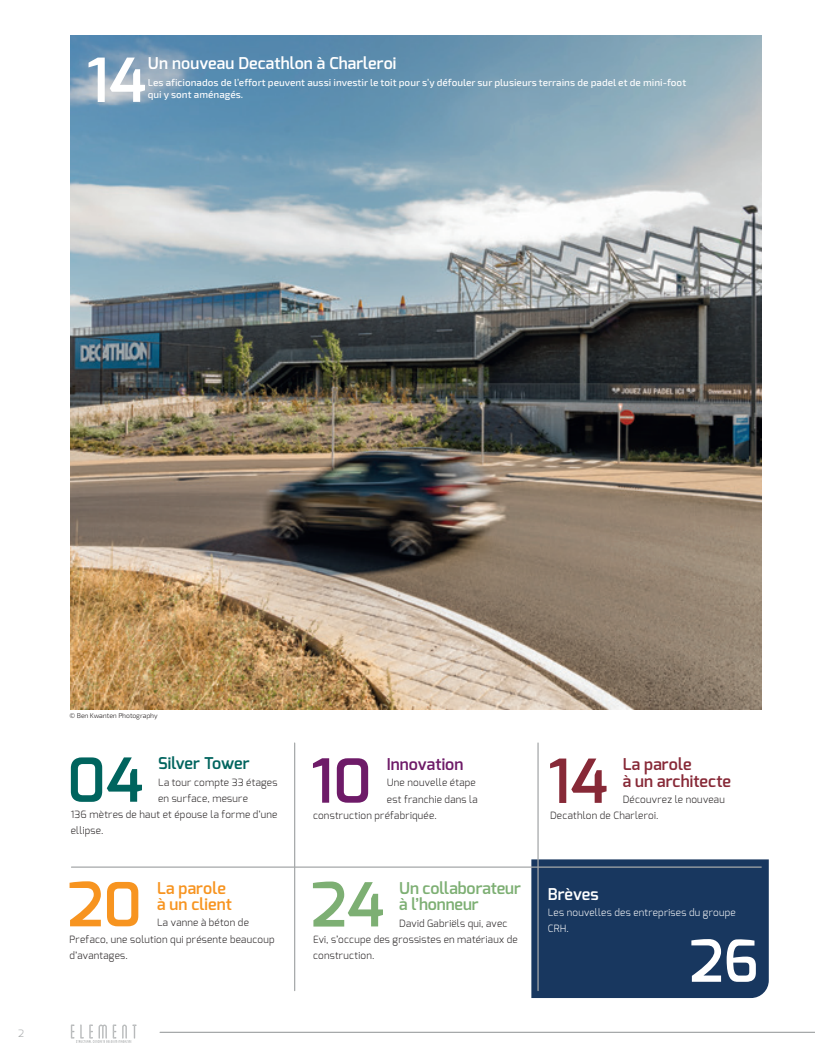
<style>
.page{position:relative;width:815px;height:1053px;background:#fff}
.page>*{position:absolute;margin:0;border:0;box-sizing:border-box;transform-origin:0 0}
.t1{font:600 60.62px "Exo";color:#f79420}
.t2{font:600 60.62px "Exo";color:#6e1b68}
.t3{font:600 60.62px "Exo";color:#872937}
.t4{font:600 60.62px "Exo";color:#7daf73}
.t5{font:600 60.62px "Exo";color:#00645e}
.t6{font:600 60.62px "Exo";color:#fff}
.t7{font:600 57.5px "Exo";color:#fff}
.t8{font:600 16.25px "Exo";letter-spacing:.005em;color:#fff}
.t9{font:600 16.25px/16.2px "Exo";letter-spacing:-.005em;color:#7daf73}
.t10{font:600 16.25px/16.2px "Exo";letter-spacing:.005em;color:#872937}
.t11{font:600 16.25px/16.2px "Exo";letter-spacing:.005em;color:#f79420}
.t12{font:600 16.25px "Exo";letter-spacing:-.01em;color:#00645e}
.t13{font:600 16.25px "Exo";letter-spacing:.005em;color:#6e1b68}
.t14{font:300 10px/16.2px "Exo";letter-spacing:.025em;color:#231f20}
.t15{font:500 10px/12.5px "Exo 2";color:#fff}
.t16{font:300 10px/16.2px "Exo";letter-spacing:.02em;color:#fff}
.t17{font:300 10px "Exo";color:#a5a8a9}
.t18{font:300 6.88px "Exo 2";letter-spacing:-.01em;color:#231f20}
</style>
<div class="page">
<div style="left:531px;top:859px;width:238px;height:138px;background:#18375f"></div>
<hr style="left:71px;top:866px;width:690px;height:1px;background:#a5a8a9">
<hr style="left:294px;top:743px;width:1px;height:247px;background:#a5a8a9">
<hr style="left:537px;top:743px;width:2px;height:247px;background:#a5a8a9">
<img style="left:71px;top:35px;width:691px;height:674px">
<svg style="left:71px;top:1024px;width:65px;height:18px"></svg>
<hr style="left:160px;top:1031px;width:655px;height:1px;background:#a5a8a9">
<h1 class="t6" style="left:87px;top:41px;width:61px">14</h1>
<h3 class="t8" style="left:148px;top:53px;width:250px">Un nouveau Decathlon à Charleroi</h3>
<p class="t15" style="left:148px;top:76px;width:540px">Les aficionados de l’effort peuvent aussi investir le toit pour s’y défouler sur plusieurs terrains de padel et de mini-foot qui y sont aménagés.</p>
<p class="t17" style="left:18px;top:1026px;width:7px">2</p>
<p class="t18" style="left:70px;top:711px;width:90px">© Ben Kwanten Photography</p>
<h1 class="t5" style="left:67px;top:741px;width:77px">04</h1>
<h3 class="t12" style="left:158px;top:753px;width:93px">Silver Tower</h3>
<p class="t14" style="left:158px;top:773px;width:121px">La tour compte 33 étages</p>
<p class="t14" style="left:158px;top:790px;width:91px">en surface, mesure</p>
<p class="t14" style="left:71px;top:806px;width:208px">136 mètres de haut et épouse la forme d’une</p>
<p class="t14" style="left:71px;top:822px;width:34px">ellipse.</p>
<h1 class="t1" style="left:68px;top:865px;width:76px">20</h1>
<h3 class="t11" style="left:157px;top:879px;width:76px">La parole à un client</h3>
<p class="t14" style="left:70px;top:914px;width:206px;text-indent:87px">La vanne à béton de<br>Prefaco, une solution qui présente beaucoup d’avantages.</p>
<h1 class="t2" style="left:311px;top:741px;width:62px">10</h1>
<h3 class="t13" style="left:387px;top:753px;width:78px">Innovation</h3>
<p class="t14" style="left:387px;top:774px;width:90px">Une nouvelle étape</p>
<p class="t14" style="left:387px;top:790px;width:92px">est franchie dans la</p>
<p class="t14" style="left:313px;top:807px;width:125px">construction préfabriquée.</p>
<h1 class="t4" style="left:311px;top:865px;width:75px">24</h1>
<h3 class="t9" style="left:399px;top:879px;width:123px">Un collaborateur à l’honneur</h3>
<p class="t14" style="left:313px;top:914px;width:206px;text-indent:86px">David Gabriëls qui, avec<br>Evi, s’occupe des grossistes en matériaux de construction.</p>
<h1 class="t3" style="left:548px;top:742px;width:61px">14</h1>
<h3 class="t10" style="left:623px;top:756px;width:110px">La parole<br>à un architecte</h3>
<p class="t14" style="left:550px;top:791px;width:176px;text-indent:73px">Découvrez le nouveau<br>Decathlon de Charleroi.</p>
<h3 class="t8" style="left:548px;top:883px;width:53px">Brèves</h3>
<p class="t16" style="left:548px;top:904px;width:190px">Les nouvelles des entreprises du groupe<br>CRH.</p>
<h2 class="t7" style="left:689px;top:924px;width:71px">26</h2>
</div>
